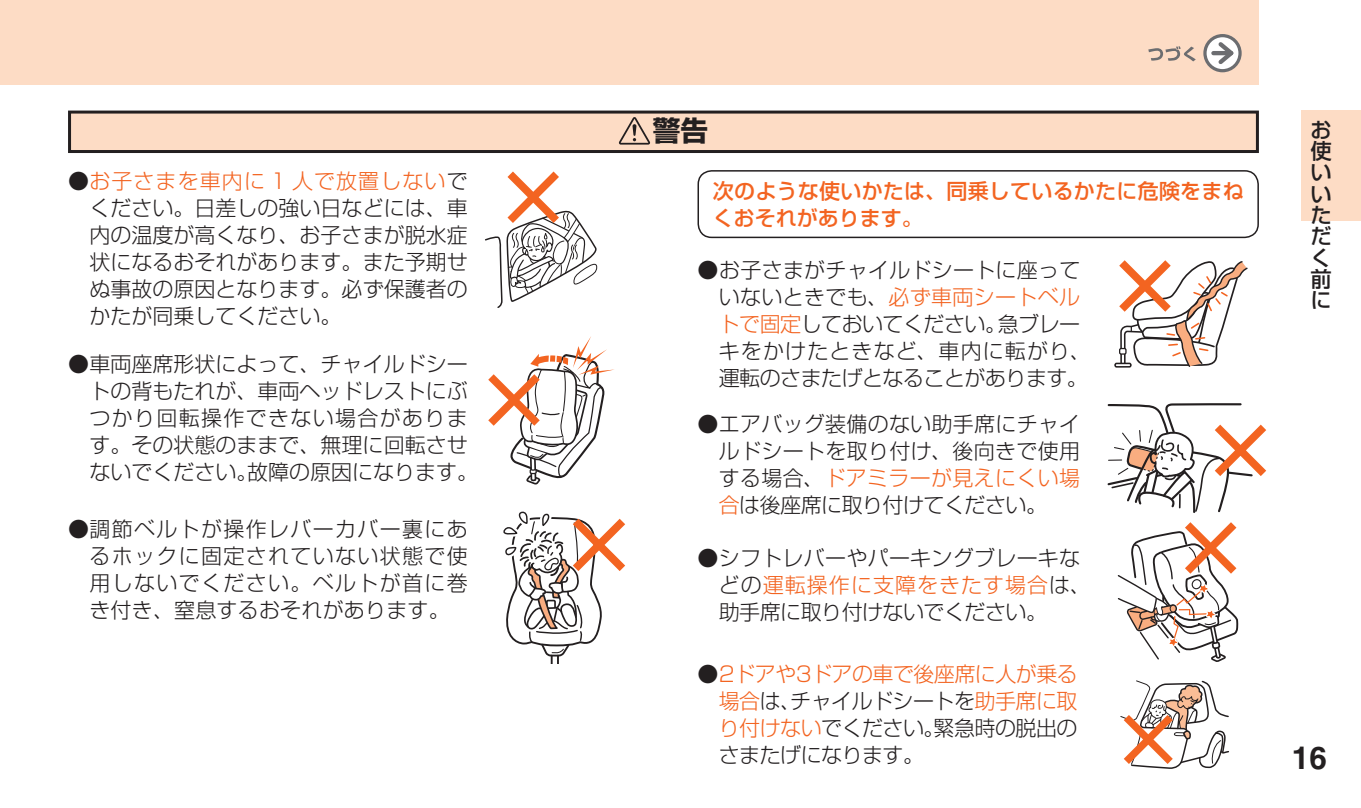
<style>
.page{position:relative;width:1361px;height:808px;background:#fff}
.page>*{position:absolute;margin:0;border:0;box-sizing:border-box;transform-origin:0 0}
.t1{font:700 31.5px "Helvetica LT Std";color:#231f20}
.t2{font:700 27.6px "Shin Go Pro";color:#231f20}
.t3{font:500 21.3px/21.3px "Shin Go Pro";color:#231f20}
.t4{font:300 21px/27px "Shin Go Pro";color:#231f20;text-align:justify}
.t5{font:500 21px/27.6px "Shin Go Pro";letter-spacing:.01em;color:#f36421}
.s1{color:#f36421}
</style>
<div class="page">
<div style="left:1301px;top:111px;width:60px;height:110px;background:#fddcc5"></div>
<div style="left:0;top:0;width:1259px;height:85px;background:#fddcc5"></div>
<svg style="left:1148px;top:46px;width:47px;height:15px"></svg>
<svg style="left:1205px;top:36px;width:35px;height:35px"></svg>
<div style="left:1203px;top:34px;width:38px;height:38px;border:3px solid #6c6d70;border-radius:50%"></div>
<svg style="left:1214px;top:38px;width:24px;height:30px"></svg>
<hr style="left:1213px;top:51px;width:18px;height:4px;background:#6c6d70">
<div style="left:70px;top:112px;width:1187px;height:39px;background:#fddcc5"></div>
<div style="left:68px;top:111px;width:1191px;height:42px;border:3px solid #231f20"></div>
<svg style="left:619px;top:117px;width:31px;height:28px"></svg>
<div style="left:697px;top:170px;width:562px;height:68px;border:2px solid #231f20;border-radius:14px"></div>
<svg style="left:485px;top:171px;width:112px;height:137px"></svg>
<svg style="left:488px;top:336px;width:126px;height:148px"></svg>
<div style="left:1114px;top:363px;width:17px;height:5px;border:2px solid #231f20;border-radius:2px"></div>
<svg style="left:1119px;top:260px;width:128px;height:108px"></svg>
<svg style="left:1117px;top:522px;width:121px;height:140px"></svg>
<svg style="left:1120px;top:680px;width:109px;height:89px"></svg>
<svg style="left:1107px;top:403px;width:159px;height:110px"></svg>
<svg style="left:503px;top:511px;width:122px;height:153px"></svg>
<p class="t4" style="left:89px;top:165px;width:380px;text-indent:-21px">● <span class="s1">お子さまを車内に 1 人で放置しない</span>でください。日差しの強い日などには、車内の温度が高くなり、お子さまが脱水症状になるおそれがあります。また予期せぬ事故の原因となります。必ず保護者のかたが同乗してください。</p>
<p class="t4" style="left:89px;top:348px;width:390px;text-align:left;text-indent:-21px">● 車両座席形状によって、チャイルドシートの背もたれが、車両ヘッドレストにぶつかり回転操作できない場合があります。その状態のままで、無理に回転させないでください。故障の原因になります。</p>
<p class="t4" style="left:89px;top:513px;width:380px;text-indent:-21px">● 調節ベルトが操作レバーカバー裏にあるホックに固定されていない状態で使用しないでください。ベルトが首に巻き付き、窒息するおそれがあります。</p>
<h2 class="t2" style="left:653px;top:109px;width:57px">警告</h2>
<p class="t5" style="left:713px;top:175px;width:532px">次のような使いかたは、同乗しているかたに危険をまねくおそれがあります。</p>
<p class="t4" style="left:719px;top:254px;width:373px;text-align:left;text-indent:-21px">●お子さまがチャイルドシートに座っていないときでも、<span class="s1">必ず車両シートベルトで固定</span>しておいてください。急ブレーキをかけたときなど、車内に転がり、運転のさまたげとなることがあります。</p>
<p class="t4" style="left:719px;top:408px;width:363px;text-indent:-21px">● エアバッグ装備のない助手席にチャイルドシートを取り付け、後向きで使用する場合、<span class="s1">ドアミラーが見えにくい場合</span>は後座席に取り付けてください。</p>
<p class="t4" style="left:719px;top:542px;width:373px;text-align:left;text-indent:-21px">● シフトレバーやパーキングブレーキなどの<span class="s1">運転操作に支障をきたす場合</span>は、助手席に取り付けないでください。</p>
<p class="t4" style="left:719px;top:658px;width:360px;text-indent:-21px">● <span class="s1">2ドアや3ドアの車で後座席に人が乗る場合</span>は、チャイルドシートを<span class="s1">助手席に取り付けない</span>でください。緊急時の脱出のさまたげになります。</p>
<p class="t3" style="left:1310px;top:117px;width:22px">お使いいただく前に</p>
<h1 class="t1" style="left:1292px;top:738px;width:17px">16</h1>
</div>
